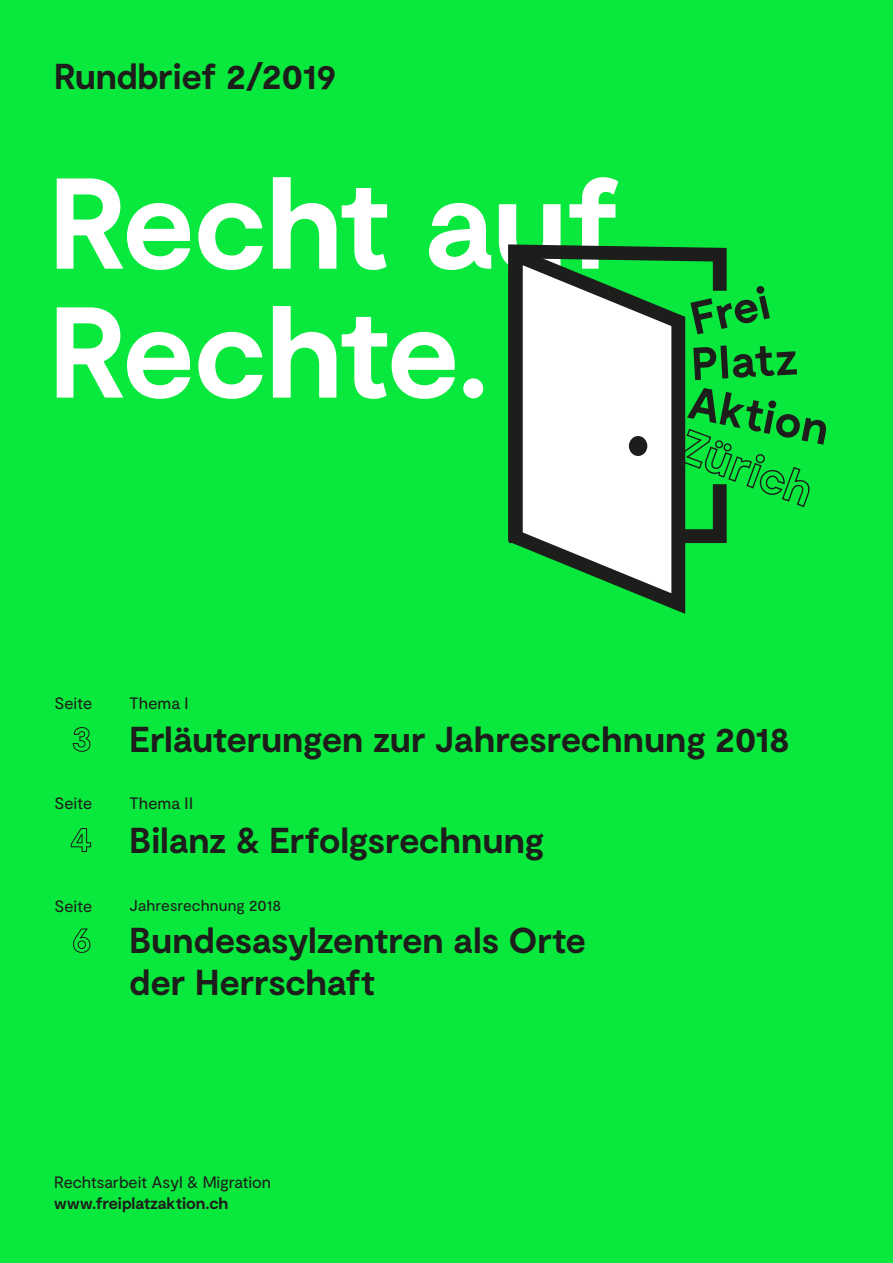
<style>
.page{position:relative;width:893px;height:1263px;background:#09e83d}
.page>*{position:absolute;margin:0;border:0;box-sizing:border-box;transform-origin:0 0}
.t1{font:700 128.85px/128.9px "Moderat";letter-spacing:-.01em;color:#fff}
.t2{font:700 36px/42px "Moderat";color:#1d1d1b}
.t3{font:16.5px "Moderat";letter-spacing:-.005em;color:#1d1d1b}
.t4{font:700 16.5px "Moderat";letter-spacing:-.005em;color:#1d1d1b}
.t5{font:15.75px "Moderat";letter-spacing:.005em;color:#1d1d1b}
</style>
<div class="page">
<svg style="left:72px;top:727px;width:19px;height:25px"></svg>
<svg style="left:73px;top:928px;width:18px;height:25px"></svg>
<svg style="left:71px;top:828px;width:20px;height:24px"></svg>
<svg style="left:734px;top:346px;width:63px;height:32px"></svg>
<svg style="left:734px;top:286px;width:36px;height:38px"></svg>
<svg style="left:734px;top:400px;width:93px;height:108px"></svg>
<svg style="left:529px;top:550px;width:157px;height:64px"></svg>
<svg style="left:508px;top:244px;width:226px;height:306px"></svg>
<p class="t2" style="left:54px;top:56px;width:283px">Rundbrief 2/2019</p>
<h1 class="t1" style="left:49px;top:164px;width:574px">Recht auf<br>Rechte.</h1>
<p class="t3" style="left:54px;top:693px;width:39px">Seite</p>
<p class="t3" style="left:54px;top:793px;width:39px">Seite</p>
<p class="t3" style="left:54px;top:896px;width:39px">Seite</p>
<p class="t3" style="left:130px;top:693px;width:61px">Thema I</p>
<p class="t2" style="left:130px;top:719px;width:661px">Erläuterungen zur Jahresrechnung 2018</p>
<p class="t3" style="left:130px;top:793px;width:65px">Thema II</p>
<p class="t2" style="left:130px;top:820px;width:416px">Bilanz &amp; Erfolgsrechnung</p>
<p class="t5" style="left:130px;top:896px;width:153px">Jahresrechnung 2018</p>
<p class="t2" style="left:130px;top:921px;width:458px">Bundesasylzentren als Orte der Herrschaft</p>
<p class="t3" style="left:54px;top:1172px;width:218px">Rechtsarbeit Asyl &amp; Migration</p>
<p class="t4" style="left:54px;top:1193px;width:176px">www.freiplatzaktion.ch</p>
</div>
